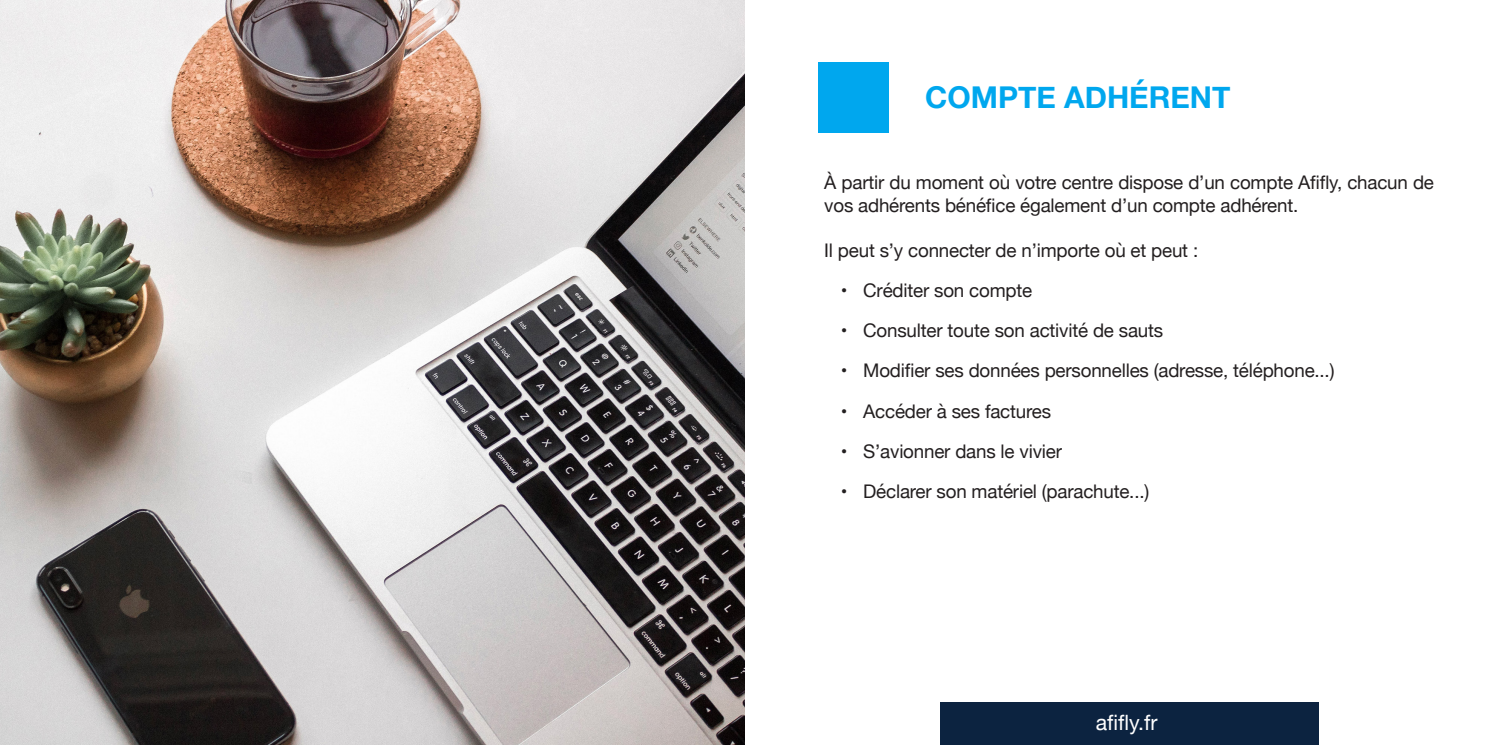
<style>
.page{position:relative;width:1489px;height:745px;background:#fff}
.page>*{position:absolute;margin:0;border:0;box-sizing:border-box;transform-origin:0 0}
.t1{font:700 30px "Helvetica Neue";color:#00a7ee}
.t2{font:21.25px "Helvetica Neue";color:#fff}
.t3{font:18.75px/22.5px "Helvetica Neue";letter-spacing:-.01em;color:#231f20}
</style>
<div class="page">
<img style="left:0;top:0;width:744px;height:744px">
<div style="left:818px;top:62px;width:70px;height:71px;background:#00a7ee"></div>
<div style="left:940px;top:702px;width:377px;height:42px;background:#0c2340"></div>
<p class="t1" style="left:925px;top:73px;width:307px">COMPTE ADHÉRENT</p>
<p class="t3" style="left:824px;top:172px;width:611px">À partir du moment où votre centre dispose d’un compte Afifly, chacun de vos adhérents bénéfice également d’un compte adhérent.</p>
<p class="t3" style="left:824px;top:239px;width:375px">Il peut s’y connecter de n’importe où et peut :</p>
<p class="t3" style="left:840px;top:280px;width:193px">• Créditer son compte</p>
<p class="t3" style="left:840px;top:320px;width:324px">• Consulter toute son activité de sauts</p>
<p class="t3" style="left:840px;top:360px;width:495px">• Modifier ses données personnelles (adresse, téléphone...)</p>
<p class="t3" style="left:840px;top:400px;width:212px">• Accéder à ses factures</p>
<p class="t3" style="left:840px;top:441px;width:223px">• S’avionner dans le vivier</p>
<p class="t3" style="left:840px;top:481px;width:310px">• Déclarer son matériel (parachute...)</p>
<p class="t2" style="left:1095px;top:706px;width:63px">afifly.fr</p>
</div>
